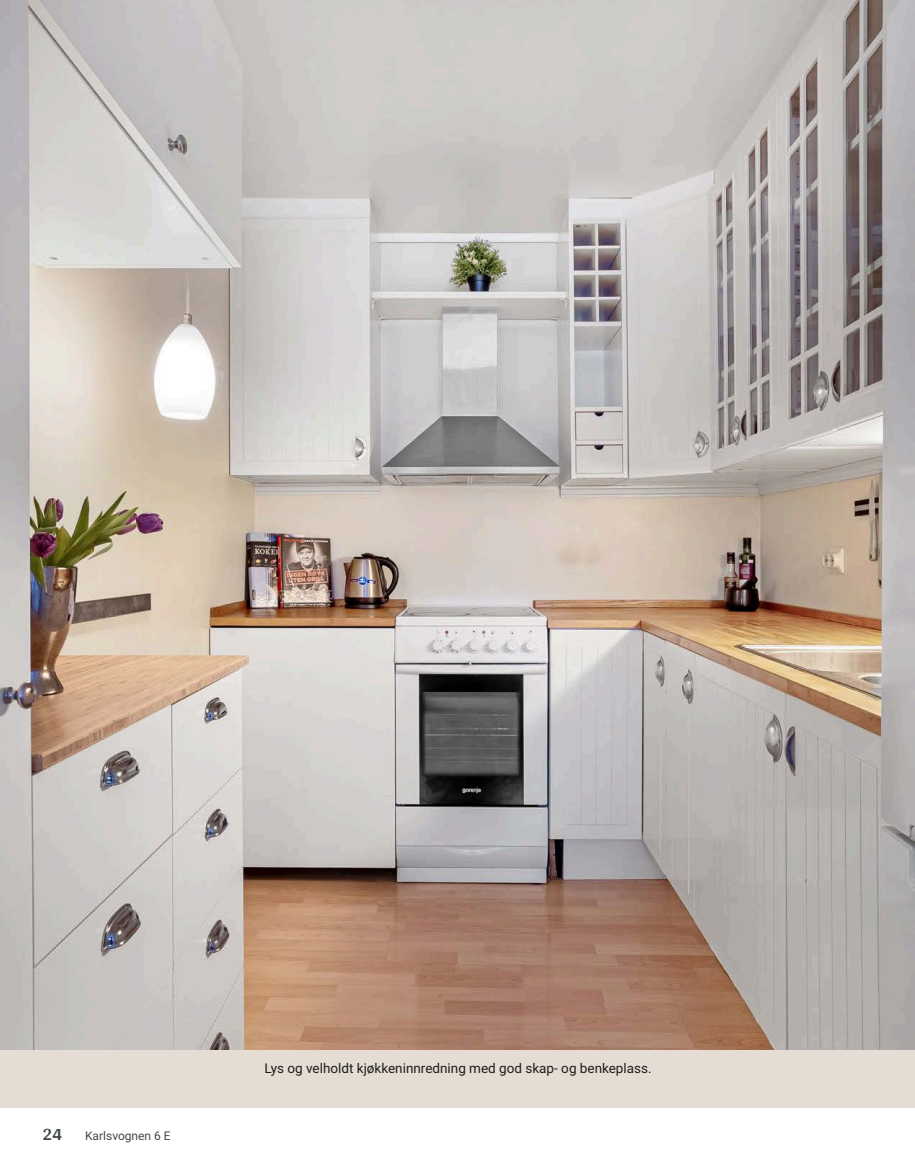
<style>
.page{position:relative;width:915px;height:1172px;background:#fff}
.page>*{position:absolute;margin:0;border:0;box-sizing:border-box;transform-origin:0 0}
.t1{font:700 18px "Arya";color:#414749}
.t2{font:13.5px "Roboto Vitec";color:#1d1d1b}
.t3{font:12px "Roboto Vitec";color:#414749}
</style>
<div class="page">
<img style="left:0;top:0;width:914px;height:1050px">
<div style="left:0;top:1050px;width:914px;height:58px;background:#e5dcd4"></div>
<h1 class="t1" style="left:43px;top:1123px;width:21px">24</h1>
<p class="t3" style="left:85px;top:1127px;width:87px">Karlsvognen 6 E</p>
<p class="t2" style="left:264px;top:1059px;width:388px">Lys og velholdt kjøkkeninnredning med god skap‑ og benkeplass.</p>
</div>
